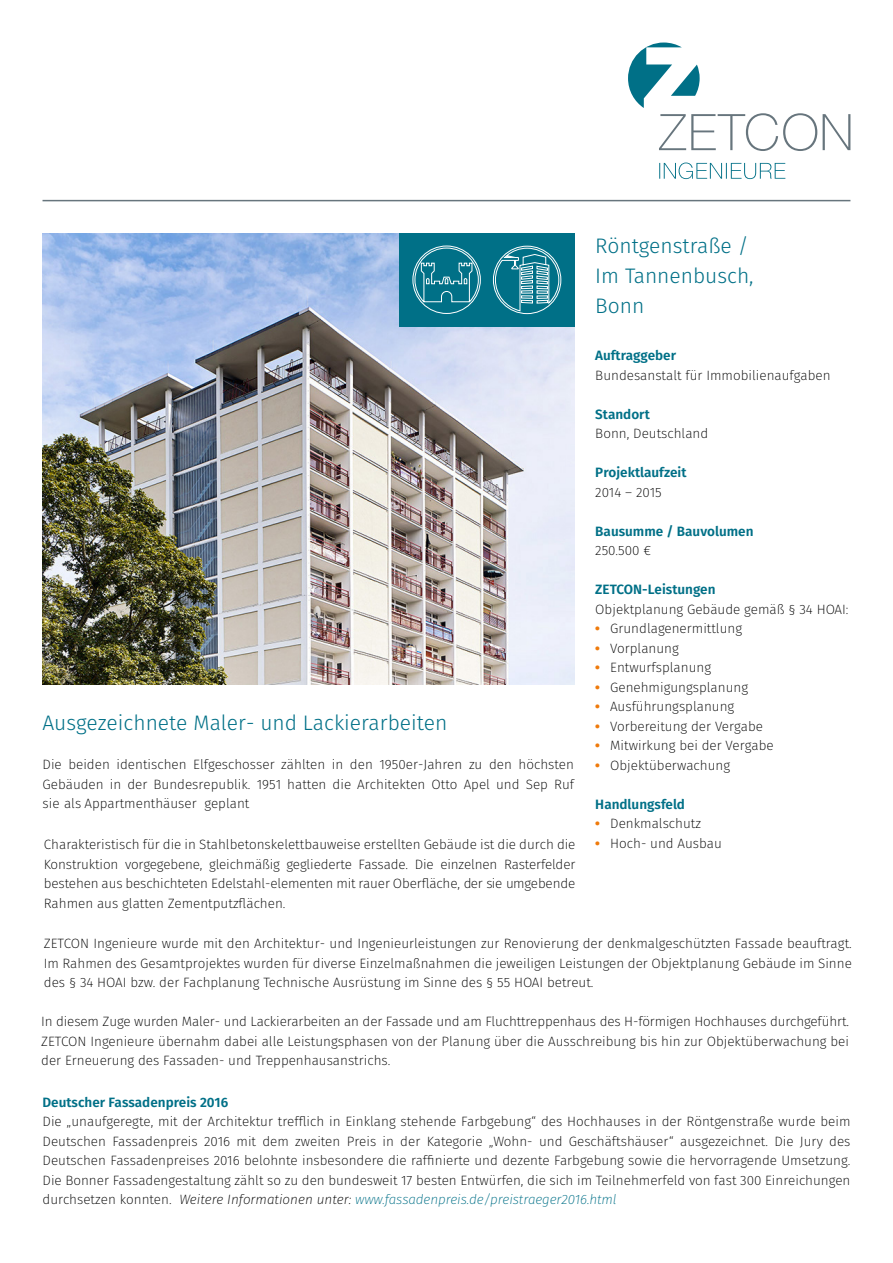
<style>
.page{position:relative;width:893px;height:1263px;background:#fff}
.page>*{position:absolute;margin:0;border:0;box-sizing:border-box;transform-origin:0 0}
.Navigation_14_20{font:300 21px/30px "Fira Sans";color:#007087}
.Copy_9_13_Block{font:200 13.5px/19.5px "Fira Sans";color:#000;text-align:justify}
.Copy_9_13{font:200 13.5px "Fira Sans";color:#000}
.Copy_9_13-2{font:600 13.5px "Fira Sans";color:#007087}
.Copy_9_13_Block-2{font:600 13.5px "Fira Sans";color:#007087}
.s1{font-weight:800;color:#ef7a0b}
.s2{font-style:italic}
.s3{font-style:italic;color:#007087}
</style>
<div class="page">
<svg style="left:628px;top:43px;width:189px;height:108px"></svg>
<svg style="left:823px;top:114px;width:27px;height:36px"></svg>
<svg style="left:659px;top:163px;width:126px;height:16px"></svg>
<hr style="left:43px;top:200px;width:807px;height:1px;background:#67757d">
<img style="left:43px;top:233px;width:531px;height:451px">
<div style="left:399px;top:233px;width:175px;height:93px;background:#007087"></div>
<svg style="left:492px;top:245px;width:70px;height:69px"></svg>
<svg style="left:412px;top:245px;width:69px;height:69px"></svg>
<p class="Navigation_14_20" style="left:595px;top:230px;width:160px">Röntgenstraße /<br>Im Tannenbusch,</p>
<p class="Navigation_14_20" style="left:595px;top:290px;width:51px">Bonn</p>
<p class="Copy_9_13-2" style="left:595px;top:344px;width:82px">Auftraggeber</p>
<p class="Copy_9_13" style="left:595px;top:365px;width:237px">Bundesanstalt für Immobilienaufgaben</p>
<p class="Copy_9_13-2" style="left:595px;top:403px;width:56px">Standort</p>
<p class="Copy_9_13" style="left:595px;top:424px;width:115px">Bonn, Deutschland</p>
<p class="Copy_9_13-2" style="left:595px;top:461px;width:93px">Projektlaufzeit</p>
<p class="Copy_9_13" style="left:595px;top:482px;width:68px">2014 – 2015</p>
<p class="Copy_9_13-2" style="left:595px;top:520px;width:160px">Bausumme / Bauvolumen</p>
<p class="Copy_9_13" style="left:595px;top:541px;width:57px">250.500 €</p>
<p class="Copy_9_13-2" style="left:595px;top:578px;width:122px">ZETCON-Leistungen</p>
<p class="Copy_9_13" style="left:595px;top:599px;width:255px">Objektplanung Gebäude gemäß § 34 HOAI:</p>
<p class="Copy_9_13_Block" style="left:595px;top:619px;width:148px"><span class="s1">•</span> Grundlagenermittlung</p>
<p class="Copy_9_13_Block" style="left:595px;top:638px;width:85px"><span class="s1">•</span> Vorplanung</p>
<p class="Copy_9_13_Block" style="left:595px;top:658px;width:117px"><span class="s1">•</span> Entwurfsplanung</p>
<p class="Copy_9_13_Block" style="left:595px;top:677px;width:154px"><span class="s1">•</span> Genehmigungsplanung</p>
<p class="Copy_9_13_Block" style="left:595px;top:697px;width:140px"><span class="s1">•</span> Ausführungsplanung</p>
<p class="Copy_9_13_Block" style="left:595px;top:716px;width:169px"><span class="s1">•</span> Vorbereitung der Vergabe</p>
<p class="Copy_9_13_Block" style="left:595px;top:736px;width:180px"><span class="s1">•</span> Mitwirkung bei der Vergabe</p>
<p class="Copy_9_13_Block" style="left:595px;top:755px;width:136px"><span class="s1">•</span> Objektüberwachung</p>
<p class="Copy_9_13-2" style="left:595px;top:793px;width:91px">Handlungsfeld</p>
<p class="Copy_9_13_Block" style="left:595px;top:814px;width:107px"><span class="s1">•</span> Denkmalschutz</p>
<p class="Copy_9_13_Block" style="left:595px;top:833px;width:128px"><span class="s1">•</span> Hoch- und Ausbau</p>
<p class="Navigation_14_20" style="left:43px;top:708px;width:406px">Ausgezeichnete Maler- und Lackierarbeiten</p>
<p class="Copy_9_13_Block" style="left:43px;top:755px;width:533px">Die beiden identischen Elfgeschosser zählten in den 1950er-Jahren zu den höchsten Gebäuden in der Bundesrepublik. 1951 hatten die Architekten Otto Apel und Sep Ruf sie als Appartmenthäuser geplant</p>
<p class="Copy_9_13_Block" style="left:44px;top:835px;width:533px">Charakteristisch für die in Stahlbetonskelettbauweise erstellten Gebäude ist die durch die Konstruktion vorgegebene, gleichmäßig gegliederte Fassade. Die einzelnen Rasterfelder bestehen aus beschichteten Edelstahl-elementen mit rauer Oberfläche, der sie umgebende Rahmen aus glatten Zementputzflächen.</p>
<p class="Copy_9_13_Block" style="left:44px;top:934px;width:809px">ZETCON Ingenieure wurde mit den Architektur- und Ingenieurleistungen zur Renovierung der denkmalgeschützten Fassade beauftragt.<br>Im Rahmen des Gesamtprojektes wurden für diverse Einzelmaßnahmen die jeweiligen Leistungen der Objektplanung Gebäude im Sinne des § 34 HOAI bzw. der Fachplanung Technische Ausrüstung im Sinne des § 55 HOAI betreut.</p>
<p class="Copy_9_13_Block" style="left:41px;top:1012px;width:809px">In diesem Zuge wurden Maler- und Lackierarbeiten an der Fassade und am Fluchttreppenhaus des H-förmigen Hochhauses durchgeführt.<br>ZETCON Ingenieure übernahm dabei alle Leistungsphasen von der Planung über die Ausschreibung bis hin zur Objektüberwachung bei der Erneuerung des Fassaden- und Treppenhausanstrichs.</p>
<p class="Copy_9_13_Block-2" style="left:43px;top:1091px;width:187px">Deutscher Fassadenpreis 2016</p>
<p class="Copy_9_13_Block" style="left:43px;top:1112px;width:809px">Die „unaufgeregte, mit der Architektur trefflich in Einklang stehende Farbgebung“ des Hochhauses in der Röntgenstraße wurde beim Deutschen Fassadenpreis 2016 mit dem zweiten Preis in der Kategorie „Wohn- und Geschäftshäuser“ ausgezeichnet. Die Jury des Deutschen Fassadenpreises 2016 belohnte insbesondere die raffinierte und dezente Farbgebung sowie die hervorragende Umsetzung.<br>Die Bonner Fassadengestaltung zählt so zu den bundesweit 17 besten Entwürfen, die sich im Teilnehmerfeld von fast 300 Einreichungen durchsetzen konnten. <span class="s2">Weitere Informationen unter:</span> <span class="s3">www.fassadenpreis.de/preistraeger2016.html</span></p>
</div>
